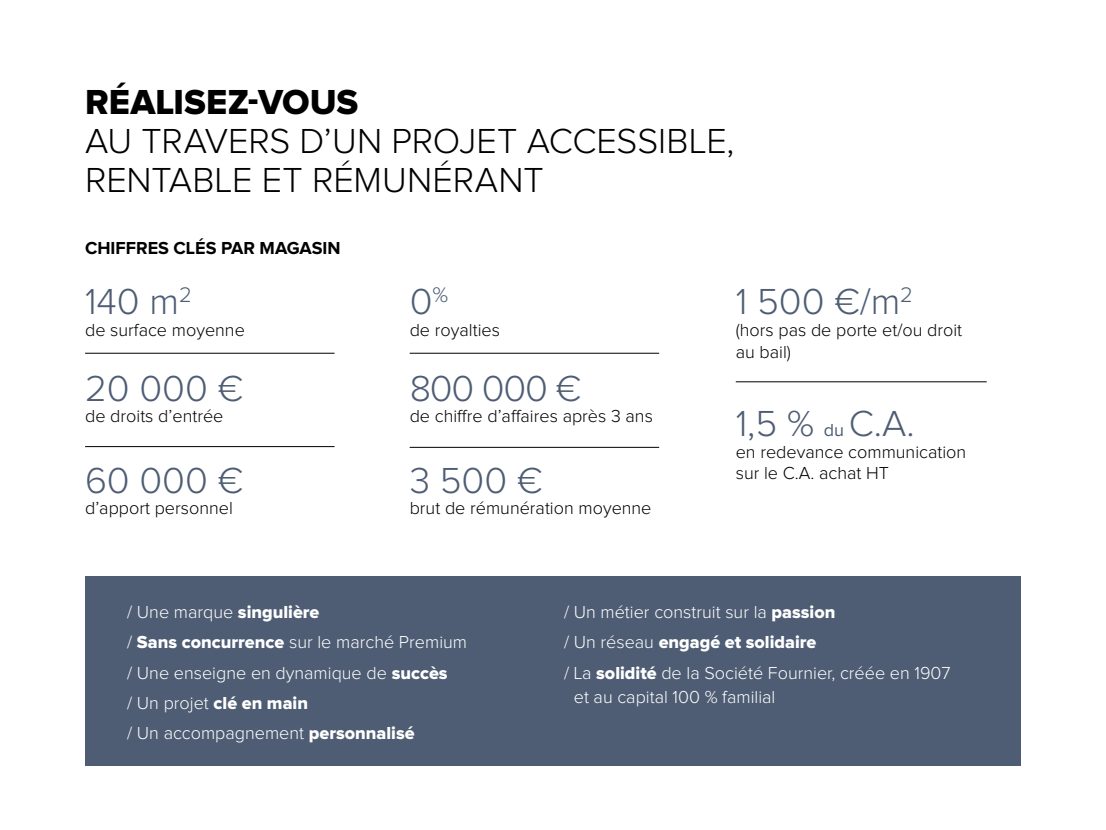
<style>
.page{position:relative;width:1106px;height:830px;background:#fff}
.page>*{position:absolute;margin:0;border:0;box-sizing:border-box;transform-origin:0 0}
.t1{font:300 37.5px "Proxima Nova";color:#4e5d74}
.t2{font:300 36px "Proxima Nova";letter-spacing:-.005em;color:#000}
.t3{font:36px "Proxima Nova Extrabld";letter-spacing:.005em;color:#000}
.t4{font:300 18px/30.5px "Proxima Nova";color:#fff}
.t5{font:300 18px/21.6px "Proxima Nova";color:#000}
.t6{font:18px "Proxima Nova Extrabld";color:#fff}
.t7{font:700 18px "Proxima Nova";color:#000}
.s1{font-weight:400;font-size:18px}
.s2{font-family:"Proxima Nova Extrabld";font-weight:400}
.s3{font-family:"Proxima Nova";font-weight:300}
</style>
<div class="page">
<hr style="left:409px;top:447px;width:250px;height:1px;background:#000">
<hr style="left:409px;top:352px;width:250px;height:1px;background:#000">
<hr style="left:735px;top:381px;width:251px;height:1px;background:#000">
<hr style="left:85px;top:352px;width:249px;height:1px;background:#000">
<hr style="left:85px;top:446px;width:249px;height:1px;background:#000">
<div style="left:85px;top:576px;width:935px;height:189px;background:#4e5d74"></div>
<h2 class="t3" style="left:85px;top:81px;width:270px">réalisez-vous</h2>
<h2 class="t2" style="left:85px;top:121px;width:164px">AU travers</h2>
<h2 class="t2" style="left:300px;top:121px;width:115px">d’un pro</h2>
<h2 class="t2" style="left:459px;top:121px;width:89px">jet accessible</h2>
<h2 class="t2" style="left:726px;top:121px;width:9px">,</h2>
<h2 class="t2" style="left:85px;top:160px;width:106px">rentable</h2>
<h2 class="t2" style="left:262px;top:160px;width:283px">et rému nérant</h2>
<p class="t7" style="left:85px;top:238px;width:257px">CHIFFRES CLÉS PAR MAGASIN</p>
<h1 class="t1" style="left:85px;top:281px;width:108px">140 m<sup>2</sup></h1>
<p class="t5" style="left:85px;top:319px;width:161px">de surface moyenne</p>
<h1 class="t1" style="left:85px;top:367px;width:160px">20 000 €</h1>
<p class="t5" style="left:85px;top:405px;width:140px">de droits d’entrée</p>
<h1 class="t1" style="left:85px;top:459px;width:160px">60 000 €</h1>
<p class="t5" style="left:85px;top:498px;width:149px">d’apport personnel</p>
<h1 class="t1" style="left:409px;top:281px;width:40px">0<sup>%</sup></h1>
<p class="t5" style="left:409px;top:319px;width:92px">de royalties</p>
<h1 class="t1" style="left:409px;top:367px;width:173px">800 000 €</h1>
<p class="t5" style="left:409px;top:405px;width:245px">de chiffre d’affaires après 3 ans</p>
<h1 class="t1" style="left:409px;top:459px;width:135px">3 500 €</h1>
<p class="t5" style="left:409px;top:498px;width:243px">brut de rémunération moyenne</p>
<h1 class="t1" style="left:735px;top:281px;width:179px">1 500 €/m<sup>2</sup></h1>
<p class="t5" style="left:735px;top:319px;width:228px">(hors pas de porte et/ou droit au bail)</p>
<h1 class="t1" style="left:735px;top:402px;width:180px">1,5 % <span class="s1">du</span> C.A.</h1>
<p class="t5" style="left:735px;top:441px;width:232px">en redevance communication sur le C.A. achat HT</p>
<p class="t4" style="left:127px;top:596px;width:341px">/ Une marque <span class="s2">singulière<br></span>/ <span class="s2">Sans concurrence</span> sur le marché Premium / Une enseigne en dynamique de <span class="s2">succès<br></span>/ Un projet <span class="s2">clé en main<br></span>/ Un accompagnement <span class="s2">personnalisé</span></p>
<p class="t4" style="left:564px;top:596px;width:273px">/ Un métier construit sur la <span class="s2">passion</span></p>
<p class="t6" style="left:564px;top:631px;width:254px"><span class="s3">/ Un réseau</span> engagé et solidaire</p>
<p class="t4" style="left:574px;top:660px;width:378px;line-height:24px;text-indent:-10px">/ La <span class="s2">solidité</span> de la Société Fournier, créée en 1907 et au capital 100 % familial</p>
</div>
